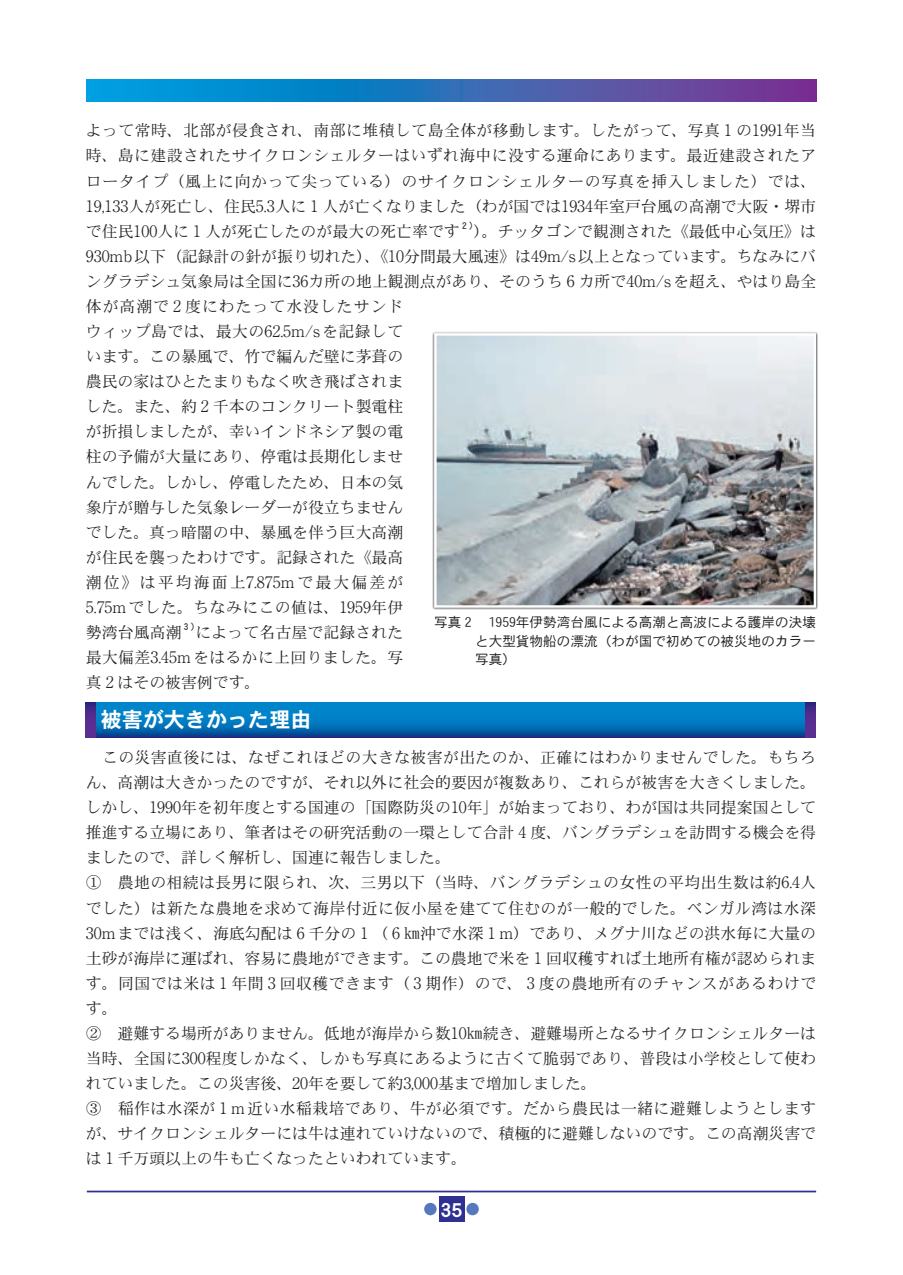
<style>
.page{position:relative;width:903px;height:1275px;background:#fff}
.page>*{position:absolute;margin:0;border:0;box-sizing:border-box;transform-origin:0 0}
.t1{font:21px "DFHS Gothic Std W7";color:#fff}
.t2{font:15.92px/25px "DFHS Mincho Std W3";color:#231f20;text-align:justify}
.t3{font:13.65px/18.6px "DFHS Gothic Std W3";color:#231f20;text-align:justify}
.t4{font:9.28px "DFHS Gothic Std W5";color:#231f20}
.s1{font-family:"Ryumin Pr 6";font-weight:300}
</style>
<div class="page">
<svg style="left:87px;top:79px;width:729px;height:23px;background:#316cb8"></svg>
<div style="left:432px;top:331px;width:386px;height:279px;background:linear-gradient(to bottom,#918f90,#908e8f)"></div>
<img style="left:437px;top:336px;width:376px;height:269px">
<div style="left:434px;top:333px;width:382px;height:275px;border:2px solid #fff"></div>
<svg style="left:96px;top:702px;width:709px;height:35px;background:#0173bb"></svg>
<svg style="left:86px;top:702px;width:10px;height:35px"></svg>
<svg style="left:805px;top:702px;width:10px;height:35px"></svg>
<hr style="left:87px;top:1191px;width:729px;height:1px;background:#2e3092">
<div style="left:439px;top:1196px;width:25px;height:25px;background:#2e3092"></div>
<div style="left:466px;top:1203px;width:13px;height:12px;background:#5679bd;border-radius:50%"></div>
<div style="left:424px;top:1203px;width:13px;height:12px;background:#5679bd;border-radius:50%"></div>
<p class="t2" style="left:86px;top:118px;width:732px">よって常時、北部が侵食され、南部に堆積して島全体が移動します。したがって、写真 <span class="s1">1</span> の<span class="s1">1991</span>年当時、島に建設されたサイクロンシェルターはいずれ海中に没する運命にあります。最近建設されたアロータイプ（風上に向かって尖っている）のサイクロンシェルターの写真を挿入しました）では、<span class="s1">19,133</span>人が死亡し、住民<span class="s1">5.3</span>人に <span class="s1">1</span> 人が亡くなりました（わが国では<span class="s1">1934</span>年室戸台風の高潮で大阪・堺市で住民<span class="s1">100</span>人に <span class="s1">1</span> 人が死亡したのが最大の死亡率です</p>
<p class="t4" style="left:462px;top:221px;width:18px">2）</p>
<p class="t2" style="left:86px;top:218px;width:732px;text-align:left;text-indent:388px">）。チッタゴンで観測された《最低中心気圧》は<br><span class="s1">930mb</span>以下（記録計の針が振り切れた）、《<span class="s1">10</span>分間最大風速》は<span class="s1">49m/s</span>以上となっています。ちなみにバングラデシュ気象局は全国に<span class="s1">36</span>カ所の地上観測点があり、そのうち <span class="s1">6</span> カ所で<span class="s1">40m/s</span>を超え、やはり島全体が高潮で <span class="s1">2</span> 度にわたって水没したサンド<br>ウィップ島では、最大の<span class="s1">62.5m/s</span>を記録して<br>います。この暴風で、竹で編んだ壁に茅葺の<br>農民の家はひとたまりもなく吹き飛ばされま<br>した。また、約 <span class="s1">2</span> 千本のコンクリート製電柱<br>が折損しましたが、幸いインドネシア製の電<br>柱の予備が大量にあり、停電は長期化しませ<br>んでした。しかし、停電したため、日本の気<br>象庁が贈与した気象レーダーが役立ちません<br>でした。真っ暗闇の中、暴風を伴う巨大高潮<br>が住民を襲ったわけです。記録された《最高<br>潮位》は平均海面上<span class="s1">7.875m</span>で最大偏差が<br><span class="s1">5.75m</span>でした。ちなみにこの値は、<span class="s1">1959</span>年伊<br>勢湾台風高潮</p>
<p class="t2" style="left:86px;top:620px;width:319px;text-indent:110px">によって名古屋で記録された最大偏差<span class="s1">3.45m</span>をはるかに上回りました。写真 <span class="s1">2</span> はその被害例です。</p>
<p class="t3" style="left:475px;top:612px;width:343px;text-indent:-41px">写真 2 　1959年伊勢湾台風による高潮と高波による護岸の決壊と大型貨物船の漂流（わが国で初めての被災地のカラー写真）</p>
<h1 class="t1" style="left:101px;top:708px;width:212px">被害が大きかった理由</h1>
<p class="t2" style="left:86px;top:745px;width:732px;text-align:left">　この災害直後には、なぜこれほどの大きな被害が出たのか、正確にはわかりませんでした。もちろん、高潮は大きかったのですが、それ以外に社会的要因が複数あり、これらが被害を大きくしました。しかし、<span class="s1">1990</span>年を初年度とする国連の「国際防災の<span class="s1">10</span>年」が始まっており、わが国は共同提案国として推進する立場にあり、筆者はその研究活動の一環として合計 <span class="s1">4</span> 度、バングラデシュを訪問する機会を得ましたので、詳しく解析し、国連に報告しました。<br>①　農地の相続は長男に限られ、次、三男以下（当時、バングラデシュの女性の平均出生数は約<span class="s1">6.4</span>人でした）は新たな農地を求めて海岸付近に仮小屋を建てて住むのが一般的でした。ベンガル湾は水深<span class="s1">30m</span>までは浅く、海底勾配は <span class="s1">6</span> 千分の <span class="s1">1</span> （ <span class="s1">6</span> ㎞沖で水深 <span class="s1">1 m</span>）であり、メグナ川などの洪水毎に大量の土砂が海岸に運ばれ、容易に農地ができます。この農地で米を <span class="s1">1</span> 回収穫すれば土地所有権が認められます。同国では米は <span class="s1">1</span> 年間 <span class="s1">3</span> 回収穫できます（ <span class="s1">3</span> 期作）ので、 <span class="s1">3</span> 度の農地所有のチャンスがあるわけです。<br>②　避難する場所がありません。低地が海岸から数<span class="s1">10</span>㎞続き、避難場所となるサイクロンシェルターは当時、全国に<span class="s1">300</span>程度しかなく、しかも写真にあるように古くて脆弱であり、普段は小学校として使われていました。この災害後、<span class="s1">20</span>年を要して約<span class="s1">3,000</span>基まで増加しました。<br>③　稲作は水深が <span class="s1">1 m</span>近い水稲栽培であり、牛が必須です。だから農民は一緒に避難しようとしますが、サイクロンシェルターには牛は連れていけないので、積極的に避難しないのです。この高潮災害では <span class="s1">1</span> 千万頭以上の牛も亡くなったといわれています。</p>
<h1 class="t1" style="left:440px;top:1198px;width:23px">35</h1>
<p class="t4" style="left:184px;top:622px;width:18px">3）</p>
</div>
